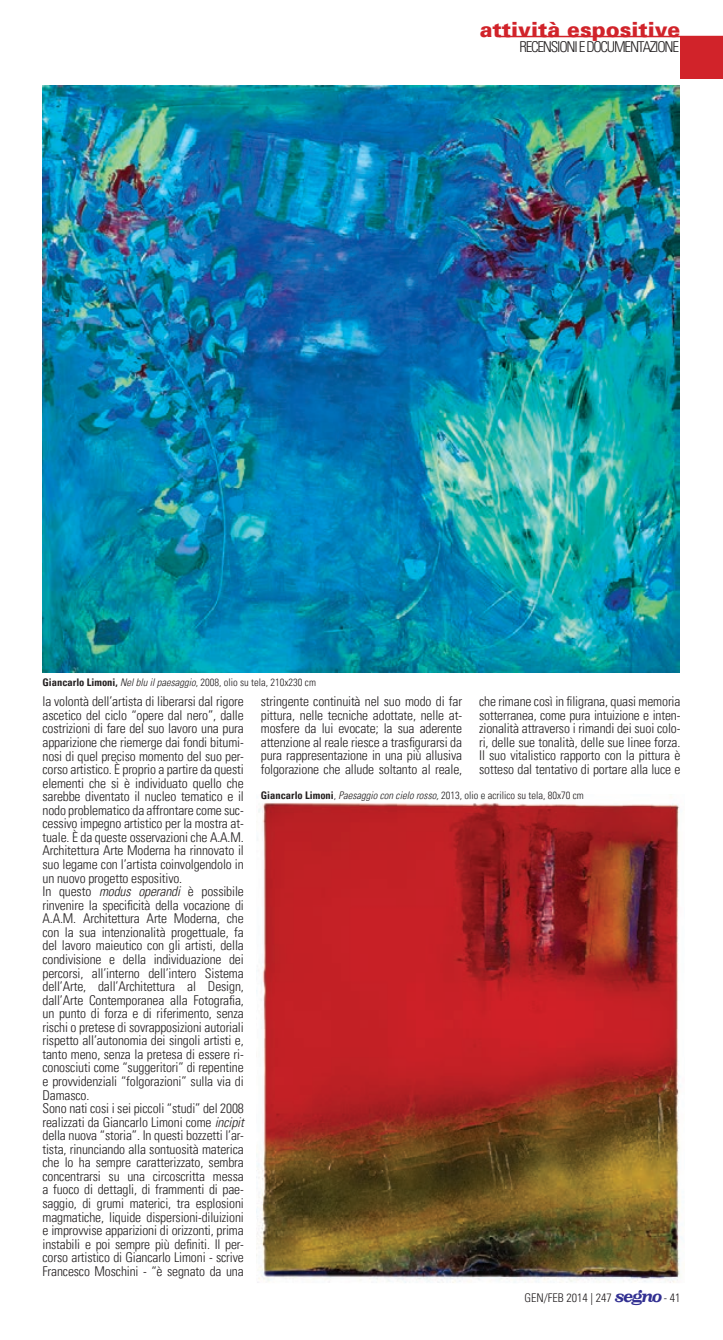
<style>
.page{position:relative;width:723px;height:1340px;background:#fff}
.page>*{position:absolute;margin:0;border:0;box-sizing:border-box;transform-origin:0 0}
.t1{font:900 21px "Univers";color:#d1232a}
.t2{font:300 condensed 15px "Univers";letter-spacing:-.08em;color:#231f20}
.t3{font:300 condensed 13.5px/13.5px "Univers";letter-spacing:-.01em;color:#231f20;text-align:justify}
.t4{font:300 condensed 12px "Univers";color:#231f20}
.t5{font:300 condensed 10.5px "Univers";color:#231f20}
.s1{font-weight:700}
.s2{font-style:italic}
.s3{font-family:"Volta Med Ita";font-weight:400;font-stretch:normal;font-size:18px;color:#323092}
</style>
<div class="page">
<hr style="left:499px;top:36px;width:224px;height:1px;background:#d1232a">
<div style="left:680px;top:36px;width:43px;height:43px;background:#d1232a"></div>
<img style="left:43px;top:85px;width:636px;height:588px">
<img style="left:256px;top:802px;width:426px;height:481px">
<h1 class="t1" style="left:480px;top:16px;width:202px">attività espositive</h1>
<p class="t2" style="left:519px;top:37px;width:161px">RECENSIONI E DOCUMENTAZIONE</p>
<p class="t5" style="left:43px;top:675px;width:275px"><span class="s1">Giancarlo Limoni,</span> <span class="s2">Nel blu il paesaggio</span>, 2008, olio su tela, 210x230 cm</p>
<p class="t3" style="left:43px;top:694px;width:203px;text-align:left">la volontà dell’artista di liberarsi dal rigore ascetico del ciclo “opere dal nero”, dalle costrizioni di fare del suo lavoro una pura apparizione che riemerge dai fondi bitumi&shy;nosi di quel preciso momento del suo per&shy;corso artistico. È proprio a partire da questi elementi che si è individuato quello che sarebbe diventato il nucleo tematico e il nodo problematico da affrontare come suc&shy;cessivo impegno artistico per la mostra at&shy;tuale. È da queste osservazioni che A.A.M.<br>Architettura Arte Moderna ha rinnovato il suo legame con l’artista coinvolgendolo in un nuovo progetto espositivo.<br>In questo <span class="s2">modus operandi</span> è possibile rinvenire la specificità della vocazione di A.A.M. Architettura Arte Moderna, che con la sua intenzionalità progettuale, fa del lavoro maieutico con gli artisti, della condivisione e della individuazione dei percorsi, all’interno dell’intero Sistema dell’Arte, dall’Architettura al Design, dall’Arte Contemporanea alla Fotografia, un punto di forza e di riferimento, senza rischi o pretese di sovrapposizioni autoriali rispetto all’autonomia dei singoli artisti e, tanto meno, senza la pretesa di essere ri&shy;conosciuti come “suggeritori” di repentine e provvidenziali “folgorazioni” sulla via di Damasco.<br>Sono nati cosi i sei piccoli “studi” del 2008 realizzati da Giancarlo Limoni come <span class="s2">incipit </span>della nuova “storia”. In questi bozzetti l’ar&shy;tista, rinunciando alla sontuosità materica che lo ha sempre caratterizzato, sembra concentrarsi su una circoscritta messa a fuoco di dettagli, di frammenti di pae&shy;saggio, di grumi materici, tra esplosioni magmatiche, liquide dispersioni-diluizioni e improvvise apparizioni di orizzonti, prima instabili e poi sempre più definiti. Il per&shy;corso artistico di Giancarlo Limoni - scrive Francesco Moschini - “è segnato da una</p>
<p class="t3" style="left:261px;top:694px;width:203px">stringente continuità nel suo modo di far pittura, nelle tecniche adottate, nelle at&shy;mosfere da lui evocate; la sua aderente attenzione al reale riesce a trasfigurarsi da pura rappresentazione in una più allusiva folgorazione che allude soltanto al reale,</p>
<p class="t3" style="left:479px;top:694px;width:203px">che rimane così in filigrana, quasi memoria sotterranea, come pura intuizione e inten&shy;zionalità attraverso i rimandi dei suoi colo&shy;ri, delle sue tonalità, delle sue linee forza.<br>Il suo vitalistico rapporto con la pittura è sotteso dal tentativo di portare alla luce e</p>
<p class="t5" style="left:261px;top:788px;width:324px"><span class="s1">Giancarlo Limoni</span>, <span class="s2">Paesaggio con cielo rosso,</span> 2013, olio e acrilico su tela, 80x70 cm</p>
<p class="t4" style="left:525px;top:1290px;width:157px">GEN/FEB 2014 | 247 <span class="s3">segno</span> - 41</p>
</div>
